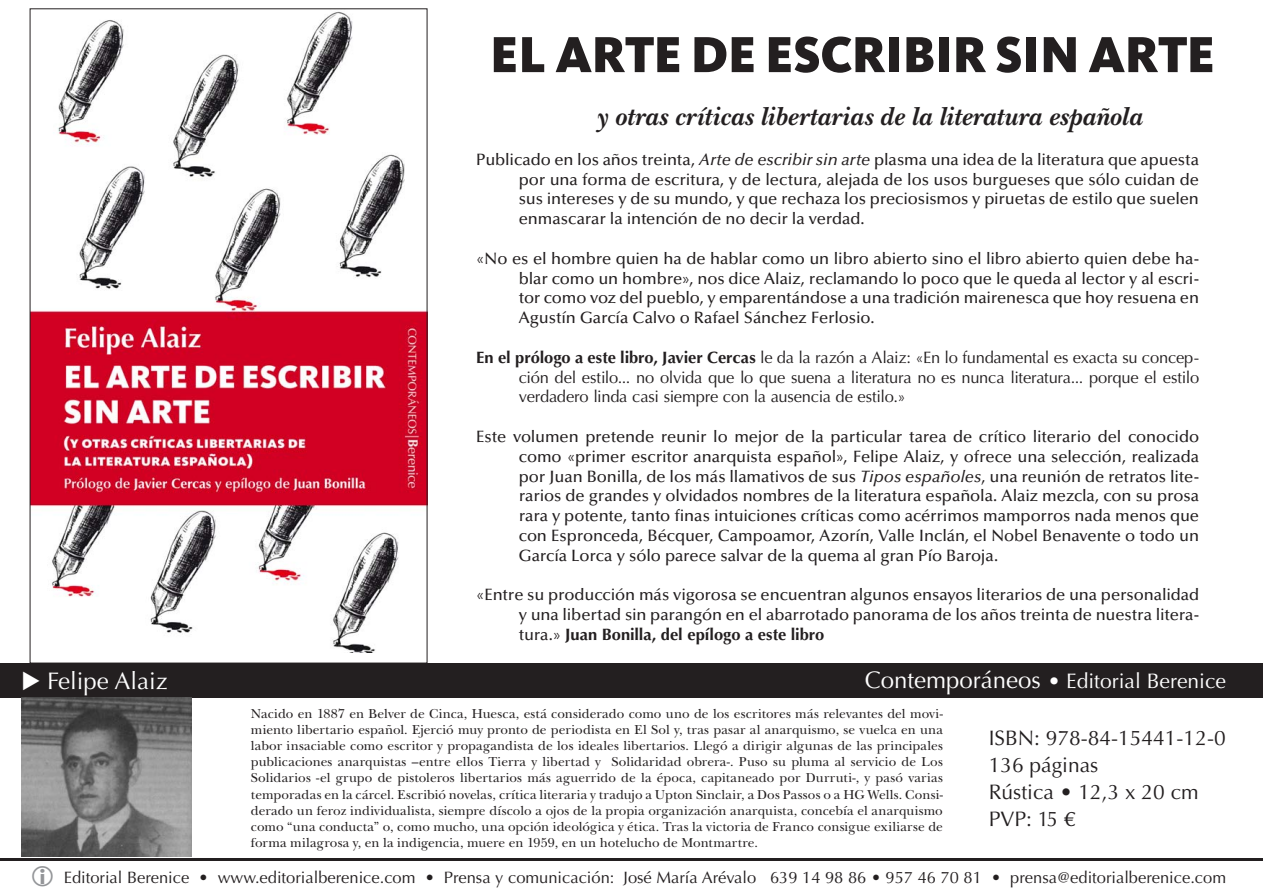
<style>
.page{position:relative;width:1263px;height:893px;background:#fff}
.page>*{position:absolute;margin:0;border:0;box-sizing:border-box;transform-origin:0 0}
.t1{font:900 52.5px "Kievit LF";letter-spacing:-.01em;color:#231f20}
.TRASERA{font:italic 700 27px "New Baskerville";letter-spacing:.005em;color:#231f20}
.t2{font:24px "Optima";color:#fff}
._04-4_Ficha_técnica{font:21px "Optima";color:#231f20}
._03-0_Título_de_la_c{font:21px "Optima";color:#fff}
._03-0_Título_de_la_c-2{font:500 16.5px/19.8px "Optima";letter-spacing:-.005em;color:#231f20;text-align:justify}
._03-0_Título_de_la_c-3{font:16.5px/19.8px "Optima";color:#231f20;text-align:justify}
.TRASERA-2{font:13.5px/16.2px "New Baskerville";color:#231f20;text-align:justify}
.s1{font-style:italic}
.s2{font-weight:700}
.s3{font-size:24px}
</style>
<div class="page">
<hr style="left:1px;top:859px;width:1262px;height:2px;background:#231f20">
<div style="left:0;top:663px;width:1263px;height:34px;background:#231f20"></div>
<img style="left:32px;top:11px;width:393px;height:642px">
<img style="left:21px;top:697px;width:170px;height:160px">
<p class="t1" style="left:490px;top:23px;width:726px">EL ARTE DE ESCRIBIR SIN ARTE</p>
<p class="TRASERA" style="left:597px;top:101px;width:546px">y otras críticas libertarias de la literatura española</p>
<p class="_03-0_Título_de_la_c-2" style="left:519px;top:150px;width:682px;text-indent:-43px">Publicado en los años treinta, <span class="s1">Arte de escribir sin arte</span> plasma una idea de la literatura que apuesta por una forma de escritura, y de lectura, alejada de los usos burgueses que sólo cuidan de sus intereses y de su mundo, y que rechaza los preciosismos y piruetas de estilo que suelen enmascarar la intención de no decir la verdad.</p>
<p class="_03-0_Título_de_la_c-2" style="left:519px;top:249px;width:682px;text-indent:-43px">«No es el hombre quien ha de hablar como un libro abierto sino el libro abierto quien debe ha&shy;blar como un hombre», nos dice Alaiz, reclamando lo poco que le queda al lector y al escri&shy;tor como voz del pueblo, y emparentándose a una tradición mairenesca que hoy resuena en Agustín García Calvo o Rafael Sánchez Ferlosio.</p>
<p class="_03-0_Título_de_la_c-3" style="left:519px;top:348px;width:682px;text-indent:-43px"><span class="s2">En el prólogo a este libro, Javier Cercas</span> le da la razón a Alaiz: «En lo fundamental es exacta su concep&shy;ción del estilo... no olvida que lo que suena a literatura no es nunca literatura... porque el estilo verdadero linda casi siempre con la ausencia de estilo.»</p>
<p class="_03-0_Título_de_la_c-2" style="left:519px;top:427px;width:682px;text-indent:-43px">Este volumen pretende reunir lo mejor de la particular tarea de crítico literario del conocido como «primer escritor anarquista español», Felipe Alaiz, y ofrece una selección, realizada por Juan Bonilla, de los más llamativos de sus <span class="s1">Tipos españoles</span>, una reunión de retratos lite&shy;rarios de grandes y olvidados nombres de la literatura española. Alaiz mezcla, con su prosa rara y potente, tanto finas intuiciones críticas como acérrimos mamporros nada menos que con Espronceda, Bécquer, Campoamor, Azorín, Valle Inclán, el Nobel Benavente o todo un García Lorca y sólo parece salvar de la quema al gran Pío Baroja.</p>
<p class="_03-0_Título_de_la_c-2" style="left:519px;top:585px;width:682px;text-indent:-43px">«Entre su producción más vigorosa se encuentran algunos ensayos literarios de una personalidad y una libertad sin parangón en el abarrotado panorama de los años treinta de nuestra litera&shy;tura.» <span class="s2">Juan Bonilla, del epílogo a este libro</span></p>
<p class="t2" style="left:47px;top:667px;width:122px">Felipe Alaiz</p>
<p class="_03-0_Título_de_la_c" style="left:865px;top:669px;width:363px"><span class="s3">Contemporáneos</span> • Editorial Berenice</p>
<p class="TRASERA-2" style="left:251px;top:705px;width:693px">Nacido en 1887 en Belver de Cinca, Huesca, está considerado como uno de los escritores más relevantes del movi&shy;miento libertario español. Ejerció muy pronto de periodista en El Sol y, tras pasar al anarquismo, se vuelca en una labor insaciable como escritor y propagandista de los ideales libertarios. Llegó a dirigir algunas de las principales publicaciones anarquistas –entre ellos Tierra y libertad y Solidaridad obrera-. Puso su pluma al servicio de Los Solidarios -el grupo de pistoleros libertarios más aguerrido de la época, capitaneado por Durruti-, y pasó varias temporadas en la cárcel. Escribió novelas, crítica literaria y tradujo a Upton Sinclair, a Dos Passos o a HG Wells. Consi&shy;derado un feroz individualista, siempre díscolo a ojos de la propia organización anarquista, concebía el anarquismo como “una conducta” o, como mucho, una opción ideológica y ética. Tras la victoria de Franco consigue exiliarse de forma milagrosa y, en la indigencia, muere en 1959, en un hotelucho de Montmartre.</p>
<p class="_04-4_Ficha_técnica" style="left:989px;top:726px;width:238px">ISBN: 978-84-15441-12-0</p>
<p class="_04-4_Ficha_técnica" style="left:989px;top:753px;width:111px">136 páginas</p>
<p class="_04-4_Ficha_técnica" style="left:989px;top:780px;width:211px">Rústica • 12,3 x 20 cm</p>
<p class="_04-4_Ficha_técnica" style="left:989px;top:807px;width:88px">PVP: 15 €</p>
<p class="_03-0_Título_de_la_c-3" style="left:64px;top:868px;width:1164px">Editorial Berenice • www.editorialberenice.com • Prensa y comunicación: José María Arévalo 639 14 98 86 • 957 46 70 81 • prensa@editorialberenice.com</p>
</div>
